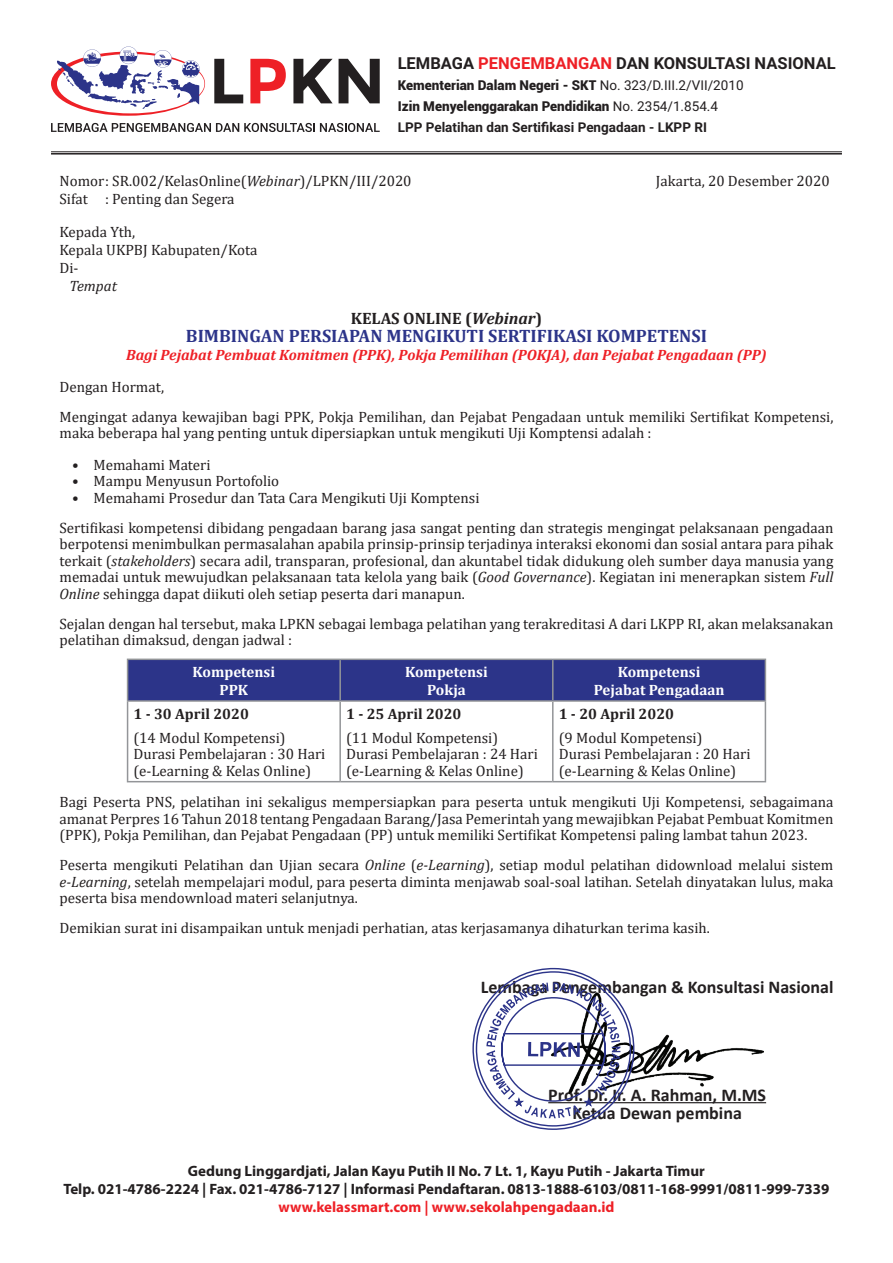
<style>
.page{position:relative;width:893px;height:1263px;background:#fff}
.page>*{position:absolute;margin:0;border:0;box-sizing:border-box;transform-origin:0 0}
.t1{font:700 18px/18px "Calibri";color:#231f20;text-align:center}
.t2{font:700 18px "Cambria";color:#2c3489}
.t3{font:700 16.5px "Roboto";color:#231f20}
.t4{font:700 16.5px "Cambria";color:#231f20}
.t5{font:15px/16.5px "Cambria";color:#231f20}
.t6{font:700 15px/18px "Myriad Pro";color:#231f20;text-align:center}
.t7{font:italic 700 15px "Cambria";color:#ee2026}
.t8{font:700 15px/18px "Cambria";color:#fff;text-align:center}
.t9{font:700 15px "Myriad Pro";color:#ee2026}
.t10{font:700 15px "Cambria";color:#231f20}
.t11{font:italic 15px "Cambria";color:#231f20}
.t12{font:900 13.5px/21px "Roboto";color:#231f20}
.s1{color:#ee2026}
.s2{font-weight:400}
.s3{font-weight:700}
.s4{font-style:italic}
</style>
<div class="page">
<div style="left:128px;top:660px;width:637px;height:40px;background:#2c3489"></div>
<hr style="left:127px;top:658px;width:213px;height:2px;background:#939598">
<hr style="left:127px;top:660px;width:1px;height:40px;background:#939598">
<hr style="left:340px;top:658px;width:213px;height:2px;background:#939598">
<hr style="left:339px;top:660px;width:2px;height:40px;background:#939598">
<hr style="left:553px;top:658px;width:213px;height:2px;background:#939598">
<hr style="left:552px;top:660px;width:2px;height:40px;background:#939598">
<hr style="left:765px;top:660px;width:1px;height:40px;background:#939598">
<hr style="left:127px;top:700px;width:213px;height:2px;background:#939598">
<hr style="left:127px;top:702px;width:1px;height:79px;background:#939598">
<hr style="left:340px;top:700px;width:213px;height:2px;background:#939598">
<hr style="left:339px;top:702px;width:2px;height:79px;background:#939598">
<hr style="left:553px;top:700px;width:213px;height:2px;background:#939598">
<hr style="left:552px;top:702px;width:2px;height:79px;background:#939598">
<hr style="left:765px;top:702px;width:1px;height:79px;background:#939598">
<hr style="left:127px;top:781px;width:213px;height:1px;background:#939598">
<hr style="left:340px;top:781px;width:213px;height:1px;background:#939598">
<hr style="left:553px;top:781px;width:213px;height:1px;background:#939598">
<svg style="left:51px;top:123px;width:329px;height:9px"></svg>
<svg style="left:51px;top:46px;width:154px;height:70px"></svg>
<svg style="left:214px;top:59px;width:29px;height:44px"></svg>
<svg style="left:293px;top:59px;width:40px;height:44px"></svg>
<svg style="left:339px;top:59px;width:41px;height:44px"></svg>
<svg style="left:250px;top:59px;width:36px;height:44px"></svg>
<hr style="left:51px;top:152px;width:791px;height:1px;background:#231f20">
<hr style="left:51px;top:153px;width:791px;height:2px;background:#231f20">
<hr style="left:548px;top:1102px;width:218px;height:1px;background:#231f20">
<img style="left:635px;top:1034px;width:128px;height:53px">
<svg style="left:473px;top:967px;width:162px;height:163px"></svg>
<svg style="left:486px;top:982px;width:134px;height:136px"></svg>
<p class="t3" style="left:398px;top:52px;width:439px">LEMBAGA <span class="s1">PENGEMBANGAN</span> DAN KONSULTASI NASIONAL</p>
<p class="t12" style="left:398px;top:74px;width:347px">Kementerian Dalam Negeri - SKT <span class="s2">No. 323/D.III.2/VII/2010<br></span>Izin Menyelenggarakan Pendidikan <span class="s2">No. 2354/1.854.4<br></span><span class="s3">LPP Pelatihan dan Sertifikasi Pengadaan - LKPP RI</span></p>
<p class="t5" style="left:60px;top:173px;width:354px">Nomor: SR.002/KelasOnline(<span class="s4">Webinar</span>)/LPKN/III/2020</p>
<p class="t5" style="left:656px;top:173px;width:175px">Jakarta, 20 Desember 2020</p>
<p class="t5" style="left:60px;top:191px;width:177px">Sifat : Penting dan Segera</p>
<p class="t5" style="left:60px;top:223px;width:199px;line-height:18px">Kepada Yth,<br>Kepala UKPBJ Kabupaten/Kota<br>Di-</p>
<p class="t11" style="left:69px;top:275px;width:49px">Tempat</p>
<p class="t4" style="left:351px;top:307px;width:193px">KELAS ONLINE (<span class="s4">Webinar</span>)</p>
<p class="t2" style="left:186px;top:323px;width:523px">BIMBINGAN PERSIAPAN MENGIKUTI SERTIFIKASI KOMPETENSI</p>
<p class="t7" style="left:126px;top:344px;width:642px">Bagi Pejabat Pembuat Komitmen (PPK), Pokja Pemilihan (POKJA), dan Pejabat Pengadaan (PP)</p>
<p class="t5" style="left:60px;top:371px;width:775px;line-height:30px">Dengan Hormat,<br>Mengingat adanya kewajiban bagi PPK, Pokja Pemilihan, dan Pejabat Pengadaan untuk memiliki Sertifikat Kompetensi,</p>
<p class="t5" style="left:60px;top:425px;width:594px">maka beberapa hal yang penting untuk dipersiapkan untuk mengikuti Uji Komptensi adalah :</p>
<p class="t5" style="left:72px;top:456px;width:140px">• Memahami Materi</p>
<p class="t5" style="left:72px;top:473px;width:208px">• Mampu Menyusun Portofolio</p>
<p class="t5" style="left:60px;top:482px;width:775px;line-height:30px;text-indent:13px">• Memahami Prosedur dan Tata Cara Mengikuti Uji Komptensi<br>Sertifikasi kompetensi dibidang pengadaan barang jasa sangat penting dan strategis mengingat pelaksanaan pengadaan</p>
<p class="t5" style="left:60px;top:536px;width:775px;text-align:justify">berpotensi menimbulkan permasalahan apabila prinsip-prinsip terjadinya interaksi ekonomi dan sosial antara para pihak terkait (<span class="s4">stakeholders</span>) secara adil, transparan, profesional, dan akuntabel tidak didukung oleh sumber daya manusia yang memadai untuk mewujudkan pelaksanaan tata kelola yang baik (<span class="s4">Good Governance</span>). Kegiatan ini menerapkan sistem <span class="s4">Full Online</span> sehingga dapat diikuti oleh setiap peserta dari manapun.</p>
<p class="t5" style="left:60px;top:615px;width:775px">Sejalan dengan hal tersebut, maka LPKN sebagai lembaga pelatihan yang terakreditasi A dari LKPP RI, akan melaksanakan pelatihan dimaksud, dengan jadwal :</p>
<p class="t8" style="left:193px;top:662px;width:84px">Kompetensi<br>PPK</p>
<p class="t8" style="left:405px;top:662px;width:84px">Kompetensi<br>Pokja</p>
<p class="t8" style="left:594px;top:662px;width:132px">Kompetensi<br>Pejabat Pengadaan</p>
<p class="t10" style="left:134px;top:703px;width:117px">1 - 30 April 2020</p>
<p class="t5" style="left:134px;top:729px;width:193px">(14 Modul Kompetensi)<br>Durasi Pembelajaran : 30 Hari (e-Learning &amp; Kelas Online)</p>
<p class="t10" style="left:559px;top:703px;width:117px">1 - 20 April 2020</p>
<p class="t5" style="left:559px;top:729px;width:193px">(9 Modul Kompetensi)<br>Durasi Pembelajaran : 20 Hari (e-Learning &amp; Kelas Online)</p>
<p class="t5" style="left:60px;top:794px;width:775px;text-align:justify">Bagi Peserta PNS, pelatihan ini sekaligus mempersiapkan para peserta untuk mengikuti Uji Kompetensi, sebagaimana amanat Perpres 16 Tahun 2018 tentang Pengadaan Barang/Jasa Pemerintah yang mewajibkan Pejabat Pembuat Komitmen (PPK), Pokja Pemilihan, dan Pejabat Pengadaan (PP) untuk memiliki Sertifikat Kompetensi paling lambat tahun 2023.</p>
<p class="t5" style="left:60px;top:857px;width:775px;text-align:justify">Peserta mengikuti Pelatihan dan Ujian secara <span class="s4">Online</span> (<span class="s4">e-Learning</span>), setiap modul pelatihan didownload melalui sistem <span class="s4">e-Learning</span>, setelah mempelajari modul, para peserta diminta menjawab soal-soal latihan. Setelah dinyatakan lulus, maka peserta bisa mendownload materi selanjutnya.</p>
<p class="t5" style="left:60px;top:920px;width:652px">Demikian surat ini disampaikan untuk menjadi perhatian, atas kerjasamanya dihaturkan terima kasih.</p>
<p class="t10" style="left:346px;top:703px;width:117px">1 - 25 April 2020</p>
<p class="t5" style="left:346px;top:729px;width:193px">(11 Modul Kompetensi)<br>Durasi Pembelajaran : 24 Hari (e-Learning &amp; Kelas Online)</p>
<p class="t1" style="left:481px;top:977px;width:354px">Lembaga Pengembangan &amp; Konsultasi Nasional</p>
<p class="t1" style="left:548px;top:1085px;width:219px">Prof. Dr. Ir. A. Rahman, M.MS<br>Ketua Dewan pembina</p>
<p class="t6" style="left:63px;top:1161px;width:768px">Gedung Linggardjati, Jalan Kayu Putih II No. 7 Lt. 1, Kayu Putih - Jakarta Timur<br>Telp. 021-4786-2224 | Fax. 021-4786-7127 | Informasi Pendaftaran. 0813-1888-6103/0811-168-9991/0811-999-7339</p>
<p class="t9" style="left:278px;top:1197px;width:338px">www.kelassmart.com | www.sekolahpengadaan.id</p>
</div>
